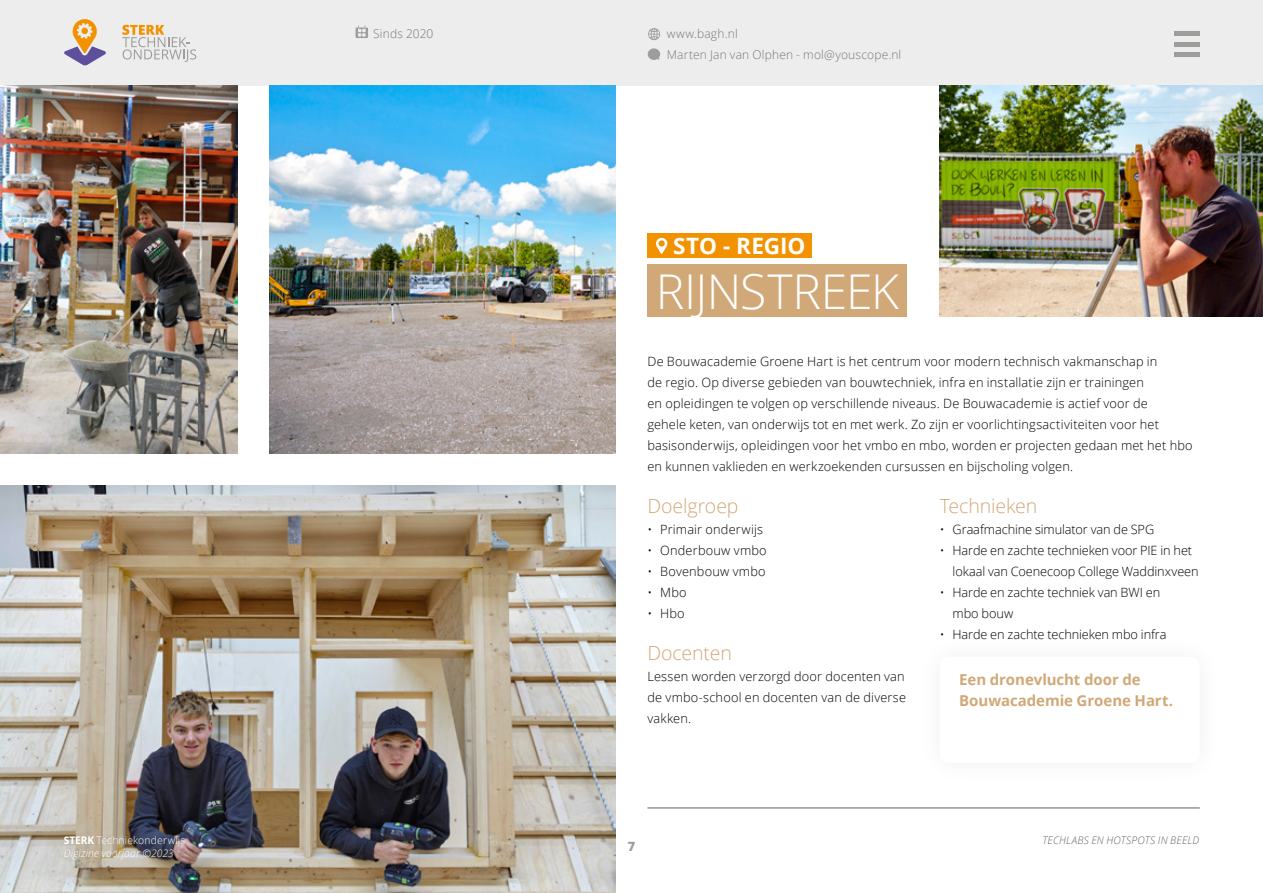
<style>
.page{position:relative;width:1263px;height:893px;background:#fff}
.page>*{position:absolute;margin:0;border:0;box-sizing:border-box;transform-origin:0 0}
.t1{font:300 48px "Open Sans";letter-spacing:-.015em;color:#fff}
.t2{font:700 22.5px "Open Sans";color:#fff}
.t3{font:300 19.5px "Open Sans";letter-spacing:-.005em;color:#d1a877}
.t4{font:700 15px/21px "Open Sans";letter-spacing:-.005em;color:#d1a877}
.t5{font:300 12.75px/21px "Open Sans";letter-spacing:.01em;color:#000}
.t6{font:300 12.75px "Open Sans";letter-spacing:-.01em;color:#000}
.t7{font:800 12.75px "Open Sans";color:#9d9d9c}
.t8{font:300 12px/21px "Open Sans";letter-spacing:.015em;color:#787777}
.t9{font:italic 300 10.5px/13.5px "Open Sans";letter-spacing:.015em;color:#fff}
.t10{font:italic 300 10.5px "Open Sans";letter-spacing:.02em;color:#646363}
.s1{font-weight:700;font-style:normal}
.s2{font-style:normal}
</style>
<div class="page">
<img style="left:0;top:485px;width:615px;height:408px">
<div style="left:0;top:0;width:1263px;height:85px;background:#ededed"></div>
<hr style="left:1174px;top:32px;width:25px;height:4px;background:#9d9d9c">
<hr style="left:1174px;top:42px;width:25px;height:4px;background:#9d9d9c">
<div style="left:1174px;top:52px;width:25px;height:5px;background:#9d9d9c"></div>
<svg style="left:122px;top:25px;width:74px;height:37px"></svg>
<svg style="left:64px;top:19px;width:42px;height:47px"></svg>
<img style="left:939px;top:85px;width:324px;height:232px">
<div style="left:648px;top:48px;width:12px;height:12px;background:#9d9d9c;border-radius:50%"></div>
<img style="left:269px;top:85px;width:346px;height:369px">
<img style="left:0;top:85px;width:237px;height:369px">
<hr style="left:647px;top:807px;width:553px;height:1px;background:#646363">
<svg style="left:356px;top:25px;width:12px;height:13px"></svg>
<svg style="left:648px;top:28px;width:12px;height:12px"></svg>
<div style="left:647px;top:233px;width:165px;height:25px;background:#f39200"></div>
<svg style="left:656px;top:237px;width:12px;height:17px"></svg>
<div style="left:647px;top:264px;width:260px;height:53px;background:#d1a877"></div>
<p class="t8" style="left:373px;top:23px;width:62px">Sinds 2020</p>
<p class="t8" style="left:667px;top:23px;width:236px">www.bagh.nl<br>Marten Jan van Olphen - mol@youscope.nl</p>
<h2 class="t2" style="left:673px;top:230px;width:134px">STO - REGIO</h2>
<h1 class="t1" style="left:656px;top:258px;width:245px">RIJNSTREEK</h1>
<p class="t5" style="left:647px;top:350px;width:547px">De Bouwacademie Groene Hart is het centrum voor modern technisch vakmanschap in<br>de regio. Op diverse gebieden van bouwtechniek, infra en installatie zijn er trainingen<br>en opleidingen te volgen op verschillende niveaus. De Bouwacademie is actief voor de<br>gehele keten, van onderwijs tot en met werk. Zo zijn er voorlichtingsactiviteiten voor het basisonderwijs, opleidingen voor het vmbo en mbo, worden er projecten gedaan met het hbo en kunnen vaklieden en werkzoekenden cursussen en bijscholing volgen.</p>
<h3 class="t3" style="left:940px;top:492px;width:99px">Technieken</h3>
<p class="t6" style="left:940px;top:520px;width:216px">• Graafmachine simulator van de SPG</p>
<p class="t5" style="left:952px;top:539px;width:248px;text-indent:-13px">• Harde en zachte technieken voor PIE in het lokaal van Coenecoop College Waddinxveen</p>
<p class="t5" style="left:952px;top:581px;width:209px;text-indent:-13px">• Harde en zachte techniek van BWI en mbo bouw</p>
<p class="t6" style="left:940px;top:625px;width:228px">• Harde en zachte technieken mbo infra</p>
<h3 class="t3" style="left:647px;top:492px;width:93px">Doelgroep</h3>
<p class="t5" style="left:647px;top:518px;width:117px">• Primair onderwijs</p>
<p class="t5" style="left:647px;top:539px;width:121px">• Onderbouw vmbo</p>
<p class="t5" style="left:647px;top:560px;width:120px">• Bovenbouw vmbo</p>
<p class="t5" style="left:647px;top:581px;width:41px">• Mbo</p>
<p class="t5" style="left:647px;top:602px;width:39px">• Hbo</p>
<h3 class="t3" style="left:647px;top:639px;width:86px">Docenten</h3>
<p class="t5" style="left:647px;top:665px;width:260px;text-align:justify">Lessen worden verzorgd door docenten van de vmbo-school en docenten van de diverse vakken.</p>
<p class="t4" style="left:959px;top:669px;width:215px">Een dronevlucht door de<br>Bouwacademie Groene Hart.</p>
<p class="t9" style="left:64px;top:833px;width:123px"><span class="s1">STERK</span> <span class="s2">Techniekonderwijs<br></span>Digizine voorjaar ©2023</p>
<p class="t10" style="left:1042px;top:833px;width:158px">TECHLABS EN HOTSPOTS IN BEELD</p>
<p class="t7" style="left:628px;top:836px;width:9px">7</p>
</div>
